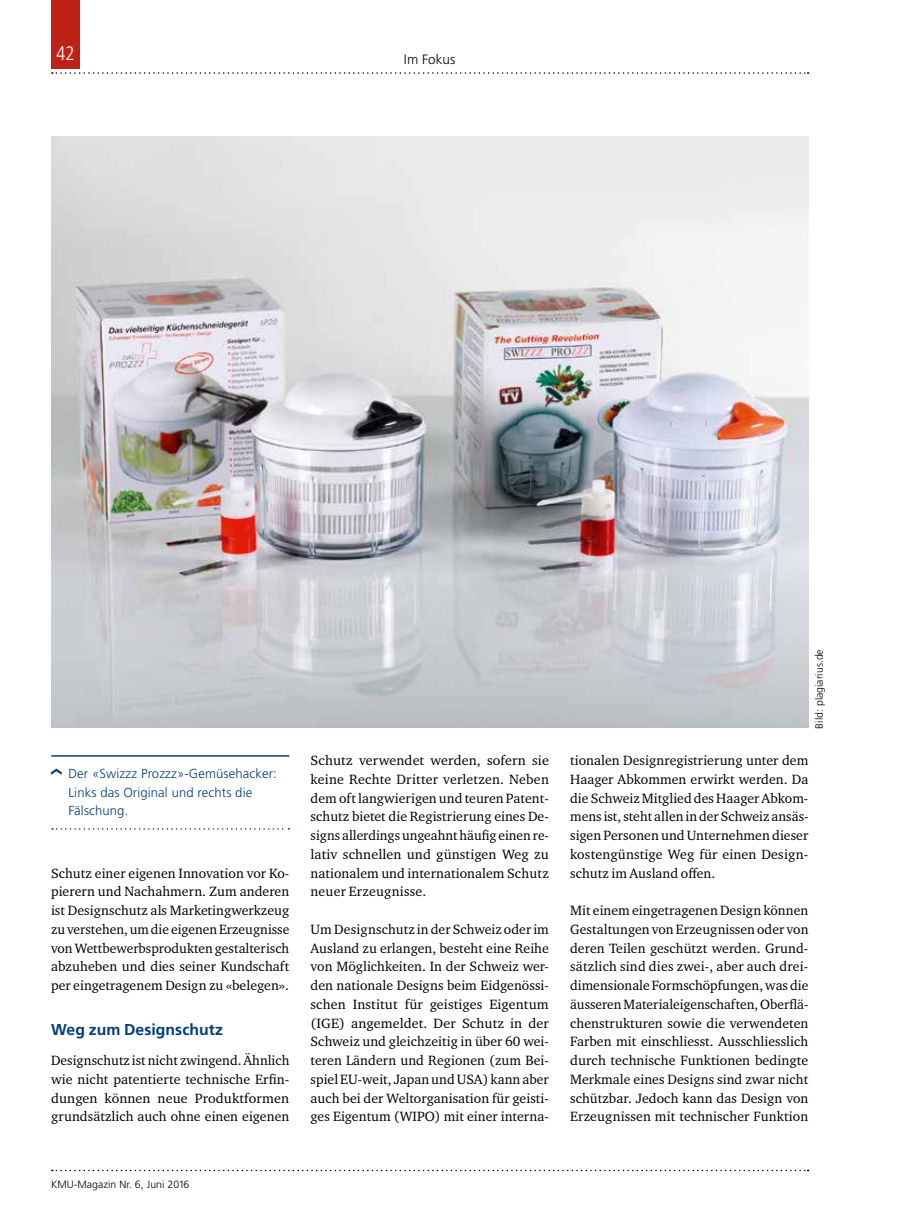
<style>
.page{position:relative;width:902px;height:1212px;background:#fff}
.page>*{position:absolute;margin:0;border:0;box-sizing:border-box;transform-origin:0 0}
.t1{font:300 condensed 19.5px "Frutiger LT Std";color:#fff}
.t2{font:700 15.75px "Frutiger LT Std";letter-spacing:.005em;color:#003d79}
.t3{font:13.8px/18.8px "Charter ITC Std";letter-spacing:.005em;color:#000;text-align:justify}
.t4{font:300 13.5px "Frutiger LT Std";letter-spacing:.005em;color:#000}
.t5{font:300 13.05px/18.8px "Frutiger LT Std";letter-spacing:.01em;color:#003d79}
.t6{font:300 10.5px "Frutiger LT Std";letter-spacing:.005em;color:#000}
</style>
<div class="page">
<svg style="left:52px;top:72px;width:756px;height:2px"></svg>
<svg style="left:52px;top:1170px;width:756px;height:1px"></svg>
<div style="left:51px;top:0;width:29px;height:68px;background:#be2216"></div>
<img style="left:51px;top:136px;width:757px;height:592px">
<hr style="left:51px;top:755px;width:238px;height:2px;background:#003d79">
<svg style="left:52px;top:828px;width:237px;height:2px"></svg>
<hr style="left:901px;top:773px;width:1px;height:439px;background:#d3d4d4">
<h1 class="t1" style="left:56px;top:42px;width:20px">42</h1>
<p class="t4" style="left:404px;top:51px;width:53px">Im Fokus</p>
<p class="t5" style="left:68px;top:764px;width:210px">Der «Swizzz Prozzz»-Gemüsehacker:<br>Links das Original und rechts die<br>Fälschung.</p>
<p class="t3" style="left:51px;top:863px;width:240px">Schutz einer eigenen Innovation vor Ko&shy;pierern und Nachahmern. Zum anderen ist Designschutz als Marketingwerkzeug zu verstehen, um die eigenen Erzeugnisse von Wettbewerbsprodukten gestalterisch abzuheben und dies seiner Kundschaft per eingetragenem Design zu «belegen».</p>
<p class="t2" style="left:51px;top:1020px;width:173px">Weg zum Designschutz</p>
<p class="t3" style="left:51px;top:1051px;width:240px">Designschutz ist nicht zwingend. Ähnlich wie nicht patentierte technische Erfin&shy;dungen können neue Produktformen grundsätzlich auch ohne einen eigenen</p>
<p class="t3" style="left:310px;top:751px;width:240px">Schutz verwendet werden, sofern sie keine Rechte Dritter verletzen. Neben dem oft langwierigen und teuren Patent&shy;schutz bietet die Registrierung eines De&shy;signs allerdings ungeahnt häufig einen re&shy;lativ schnellen und günstigen Weg zu nationalem und internationalem Schutz neuer Erzeugnisse.</p>
<p class="t3" style="left:310px;top:919px;width:240px">Um Designschutz in der Schweiz oder im Ausland zu erlangen, besteht eine Reihe von Möglichkeiten. In der Schweiz wer&shy;den nationale Designs beim Eidgenössi&shy;schen Institut für geistiges Eigentum (IGE) angemeldet. Der Schutz in der Schweiz und gleichzeitig in über 60 wei&shy;teren Ländern und Regionen (zum Bei&shy;spiel EU-weit, Japan und USA) kann aber auch bei der Weltorganisation für geisti&shy;ges Eigentum (WIPO) mit einer interna-</p>
<p class="t6" style="left:813px;top:729px;width:81px;rotate:-90deg">Bild: plagiarius.de</p>
<p class="t3" style="left:570px;top:751px;width:240px">tionalen Designregistrierung unter dem Haager Abkommen erwirkt werden. Da die Schweiz Mitglied des Haager Abkom&shy;mens ist, steht allen in der Schweiz ansäs&shy;sigen Personen und Unternehmen dieser kostengünstige Weg für einen Design&shy;schutz im Ausland offen.</p>
<p class="t3" style="left:570px;top:901px;width:240px">Mit einem eingetragenen Design können Gestaltungen von Erzeugnissen oder von deren Teilen geschützt werden. Grund&shy;sätzlich sind dies zwei-, aber auch drei&shy;dimensionale Formschöpfungen, was die äusseren Materialeigenschaften, Oberflä&shy;chenstrukturen sowie die verwendeten Farben mit einschliesst. Ausschliesslich durch technische Funktionen bedingte Merkmale eines Designs sind zwar nicht schützbar. Jedoch kann das Design von Erzeugnissen mit technischer Funktion</p>
<p class="t6" style="left:51px;top:1178px;width:140px">KMU-Magazin Nr. 6, Juni 2016</p>
</div>
